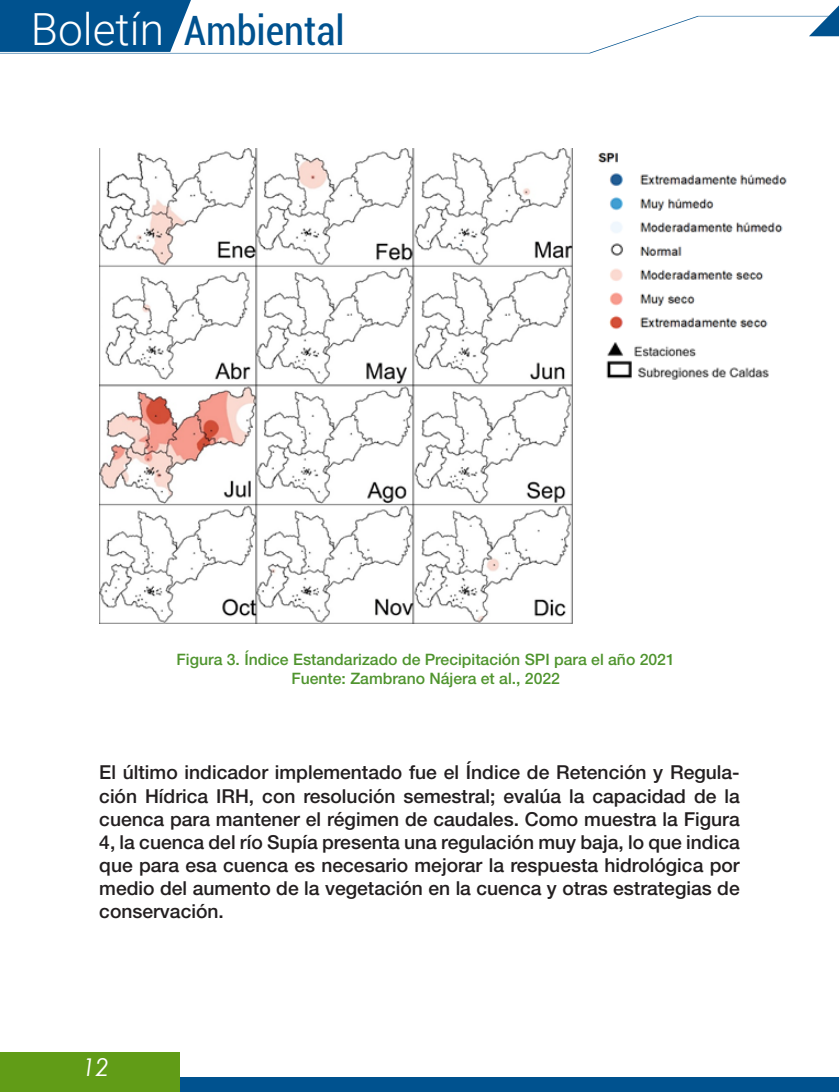
<style>
.page{position:relative;width:839px;height:1092px;background:#fff}
.page>*{position:absolute;margin:0;border:0;box-sizing:border-box;transform-origin:0 0}
.t1{font:condensed 40.43px "Roboto";color:#00528f}
.t2{font:italic 24.5px "Century Gothic";color:#fff}
.contenidos{font:500 19.25px/23.1px "Helvetica Neue";color:#231f20;text-align:justify}
.figura{font:500 15.75px "Helvetica Neue";color:#4f942e}
.s1{font-weight:300;font-stretch:normal;font-size:44.27px;color:#fff}
</style>
<div class="page">
<div style="left:0;top:1077px;width:838px;height:14px;background:#00528f"></div>
<svg style="left:0;top:0;width:838px;height:53px"></svg>
<div style="left:0;top:1051px;width:180px;height:40px;background:#619c17"></div>
<img style="left:99px;top:149px;width:473px;height:474px">
<img style="left:598px;top:152px;width:189px;height:228px">
<h1 class="t1" style="left:31px;top:3px;width:315px"><span class="s1">Boletín</span> Ambiental</h1>
<p class="figura" style="left:176px;top:650px;width:499px">Figura 3. Índice Estandarizado de Precipitación SPI para el año 2021</p>
<p class="figura" style="left:291px;top:668px;width:270px">Fuente: Zambrano Nájera et al., 2022</p>
<p class="contenidos" style="left:99px;top:760px;width:641px">El último indicador implementado fue el Índice de Retención y Regula&shy;ción Hídrica IRH, con resolución semestral; evalúa la capacidad de la cuenca para mantener el régimen de caudales. Como muestra la Figura 4, la cuenca del río Supía presenta una regulación muy baja, lo que indica que para esa cuenca es necesario mejorar la respuesta hidrológica por medio del aumento de la vegetación en la cuenca y otras estrategias de conservación.</p>
<p class="t2" style="left:82px;top:1049px;width:29px">12</p>
</div>
